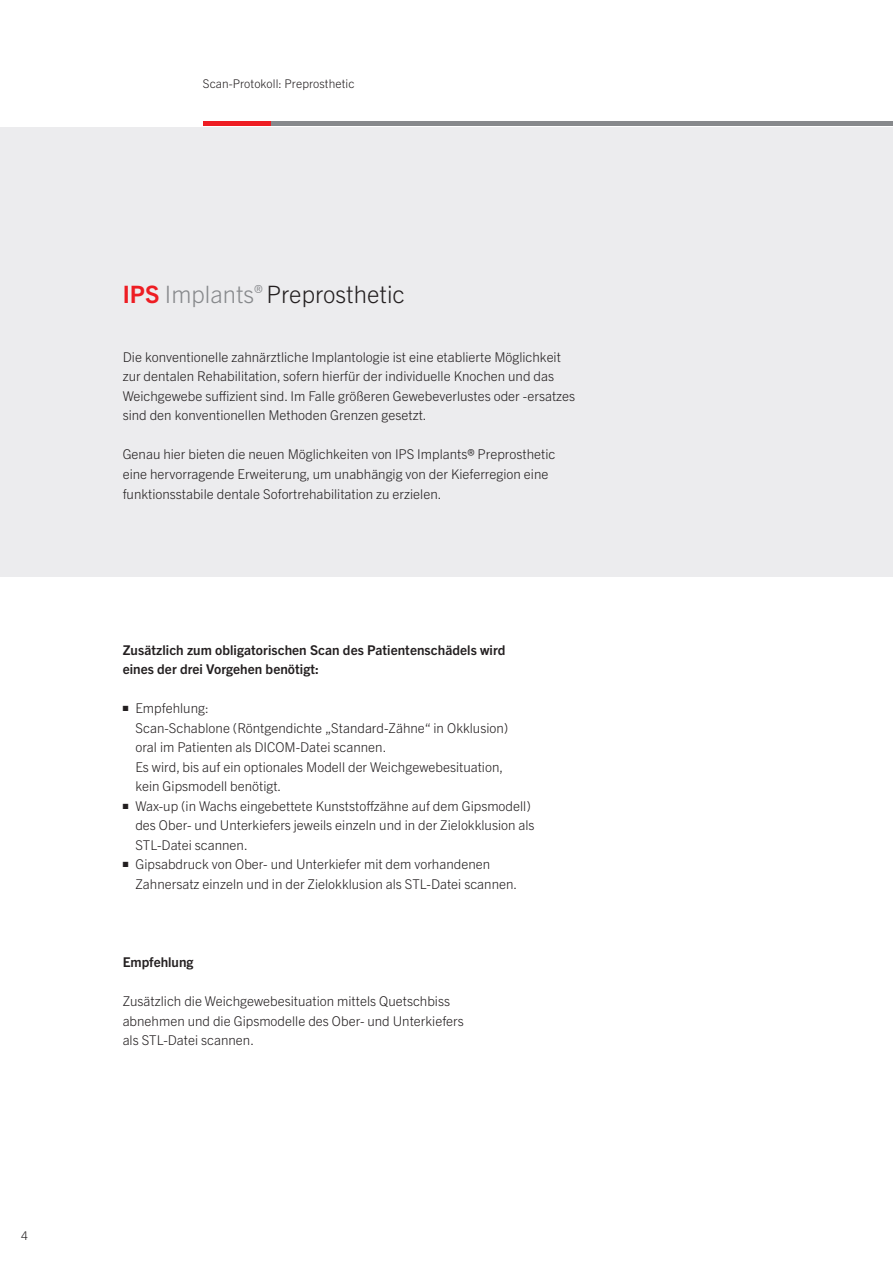
<style>
.page{position:relative;width:893px;height:1263px;background:#fff}
.page>*{position:absolute;margin:0;border:0;box-sizing:border-box;transform-origin:0 0}
.t1{font:300 24px "Trade Gothic Next LT Pro";color:#231f20}
.t2{font:300 13.5px/19.5px "Trade Gothic Next LT Pro";color:#231f20}
.t3{font:700 13.5px/19.5px "Trade Gothic Next LT Pro";letter-spacing:.005em;color:#231f20}
.t4{font:300 12px "Trade Gothic Next LT Pro";letter-spacing:.005em;color:#231f20}
.s1{font-weight:700;color:#ee1d23}
.s2{color:#87898c}
</style>
<div class="page">
<div style="left:0;top:128px;width:893px;height:449px;background:#ececee"></div>
<hr style="left:203px;top:121px;width:68px;height:4px;background:#ee1d23">
<hr style="left:271px;top:121px;width:622px;height:4px;background:#87898c">
<p class="t4" style="left:21px;top:1227px;width:8px">4</p>
<p class="t4" style="left:203px;top:75px;width:153px">Scan-Protokoll: Preprosthetic</p>
<h1 class="t1" style="left:123px;top:277px;width:284px"><span class="s1">IPS</span> <span class="s2">Implants</span><sup>®</sup> Preprosthetic</h1>
<p class="t2" style="left:123px;top:346px;width:454px">Die konventionelle zahnärztliche Implantologie ist eine etablierte Möglichkeit zur dentalen Rehabilitation, sofern hierfür der individuelle Knochen und das Weichgewebe suffizient sind. Im Falle größeren Gewebeverlustes oder -ersatzes sind den konventionellen Methoden Grenzen gesetzt.</p>
<p class="t2" style="left:123px;top:444px;width:434px">Genau hier bieten die neuen Möglichkeiten von IPS Implants® Preprosthetic eine hervorragende Erweiterung, um unabhängig von der Kieferregion eine funktionsstabile dentale Sofortrehabilitation zu erzielen.</p>
<p class="t3" style="left:123px;top:639px;width:384px">Zusätzlich zum obligatorischen Scan des Patientenschädels wird eines der drei Vorgehen benötigt:</p>
<p class="t2" style="left:135px;top:698px;width:374px;text-indent:-13px">■ Empfehlung:<br>Scan-Schablone (Röntgendichte „Standard-Zähne“ in Okklusion) oral im Patienten als DICOM-Datei scannen.<br>Es wird, bis auf ein optionales Modell der Weichgewebesituation, kein Gipsmodell benötigt.</p>
<p class="t2" style="left:135px;top:795px;width:401px;text-indent:-13px">■ Wax-up (in Wachs eingebettete Kunststoffzähne auf dem Gipsmodell) des Ober- und Unterkiefers jeweils einzeln und in der Zielokklusion als<br>STL-Datei scannen.</p>
<p class="t2" style="left:135px;top:854px;width:383px;text-indent:-13px">■ Gipsabdruck von Ober- und Unterkiefer mit dem vorhandenen<br>Zahnersatz einzeln und in der Zielokklusion als STL-Datei scannen.</p>
<p class="t3" style="left:123px;top:951px;width:72px">Empfehlung</p>
<p class="t2" style="left:123px;top:990px;width:343px">Zusätzlich die Weichgewebesituation mittels Quetschbiss abnehmen und die Gipsmodelle des Ober- und Unterkiefers als STL-Datei scannen.</p>
</div>
